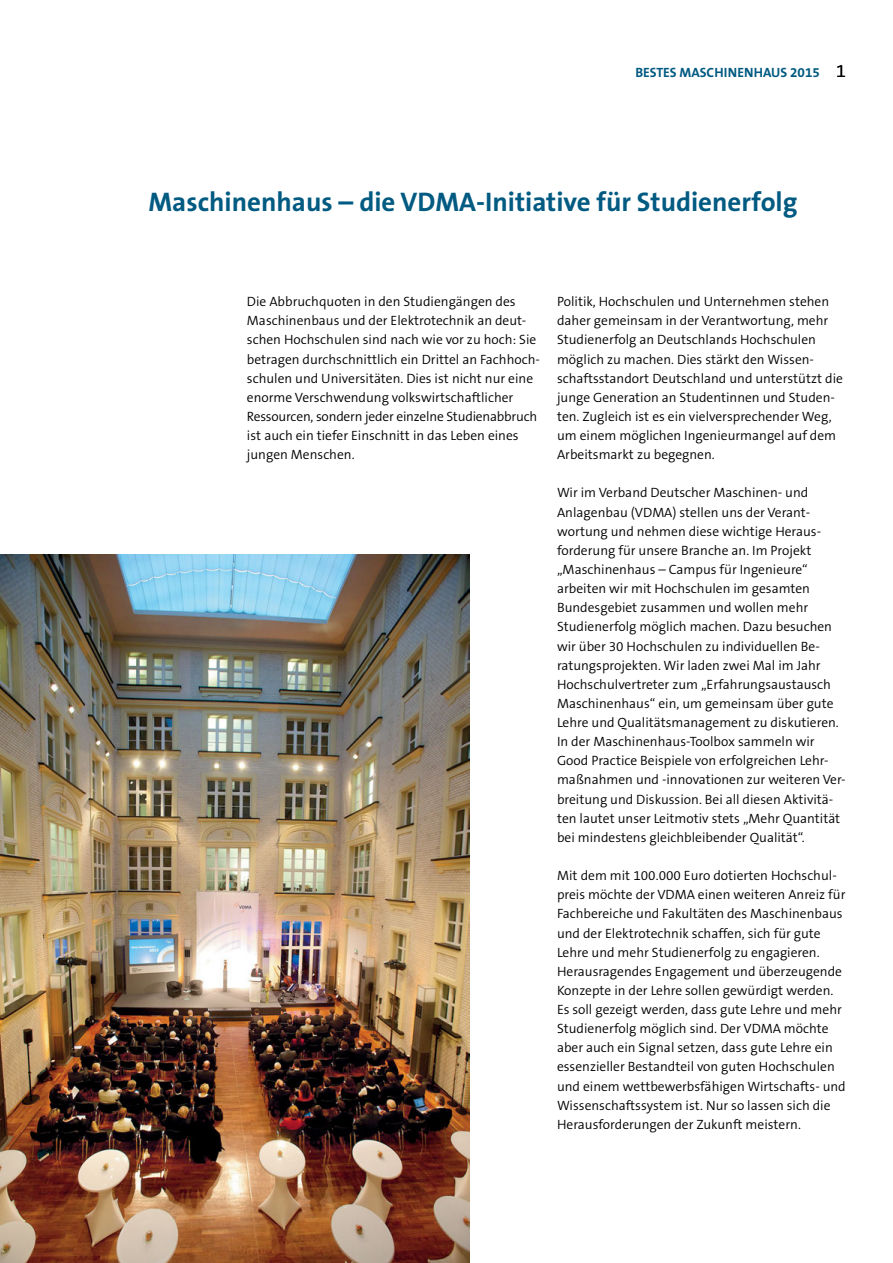
<style>
.page{position:relative;width:893px;height:1263px;background:#fff}
.page>*{position:absolute;margin:0;border:0;box-sizing:border-box;transform-origin:0 0}
.t1{font:700 27px "The Sans B7";color:#005a81}
.t2{font:300 13.5px/19.2px "The Sans B4";color:#000}
.t3{font:700 13.5px "The Sans B7";color:#005a81}
.s1{font-family:"The Sans B4";font-weight:300;font-size:18px;color:#000}
</style>
<div class="page">
<img style="left:0;top:555px;width:470px;height:708px">
<p class="t3" style="left:635px;top:65px;width:212px">BESTES MASCHINENHAUS 2015 <span class="s1">1</span></p>
<h1 class="t1" style="left:148px;top:187px;width:650px">Maschinenhaus – die VDMA-Initiative für Studienerfolg</h1>
<p class="t2" style="left:247px;top:293px;width:294px">Die Abbruchquoten in den Studiengängen des Maschinenbaus und der Elektrotechnik an deut&shy;schen Hochschulen sind nach wie vor zu hoch: Sie betragen durchschnittlich ein Drittel an Fachhoch&shy;schulen und Universitäten. Dies ist nicht nur eine enorme Verschwendung volkswirtschaftlicher Ressourcen, sondern jeder einzelne Studienabbruch ist auch ein tiefer Einschnitt in das Leben eines jungen Menschen.</p>
<p class="t2" style="left:557px;top:292px;width:287px">Politik, Hochschulen und Unternehmen stehen daher gemeinsam in der Verantwortung, mehr Studienerfolg an Deutschlands Hochschulen möglich zu machen. Dies stärkt den Wissen&shy;schaftsstandort Deutschland und unterstützt die junge Generation an Studentinnen und Studen&shy;ten. Zugleich ist es ein vielversprechender Weg, um einem möglichen Ingenieurmangel auf dem Arbeitsmarkt zu begegnen.</p>
<p class="t2" style="left:557px;top:484px;width:290px">Wir im Verband Deutscher Maschinen- und Anlagenbau (VDMA) stellen uns der Verant&shy;wortung und nehmen diese wichtige Heraus&shy;forderung für unsere Branche an. Im Projekt „Maschinenhaus – Campus für Ingenieure“ arbeiten wir mit Hochschulen im gesamten Bundesgebiet zusammen und wollen mehr Studienerfolg möglich machen. Dazu besuchen wir über 30 Hochschulen zu individuellen Be&shy;ratungsprojekten. Wir laden zwei Mal im Jahr Hochschulvertreter zum „Erfahrungsaustausch Maschinenhaus“ ein, um gemeinsam über gute Lehre und Qualitätsmanagement zu diskutieren.<br>In der Maschinenhaus-Toolbox sammeln wir Good Practice Beispiele von erfolgreichen Lehr&shy;maßnahmen und -innovationen zur weiteren Ver&shy;breitung und Diskussion. Bei all diesen Aktivitä&shy;ten lautet unser Leitmotiv stets „Mehr Quantität bei mindestens gleichbleibender Qualität“.</p>
<p class="t2" style="left:557px;top:866px;width:290px">Mit dem mit 100.000 Euro dotierten Hochschul&shy;preis möchte der VDMA einen weiteren Anreiz für Fachbereiche und Fakultäten des Maschinenbaus und der Elektrotechnik schaffen, sich für gute Lehre und mehr Studienerfolg zu engagieren.<br>Herausragendes Engagement und überzeugende Konzepte in der Lehre sollen gewürdigt werden.<br>Es soll gezeigt werden, dass gute Lehre und mehr Studienerfolg möglich sind. Der VDMA möchte aber auch ein Signal setzen, dass gute Lehre ein essenzieller Bestandteil von guten Hochschulen und einem wettbewerbsfähigen Wirtschafts- und Wissenschaftssystem ist. Nur so lassen sich die Herausforderungen der Zukunft meistern.</p>
</div>
